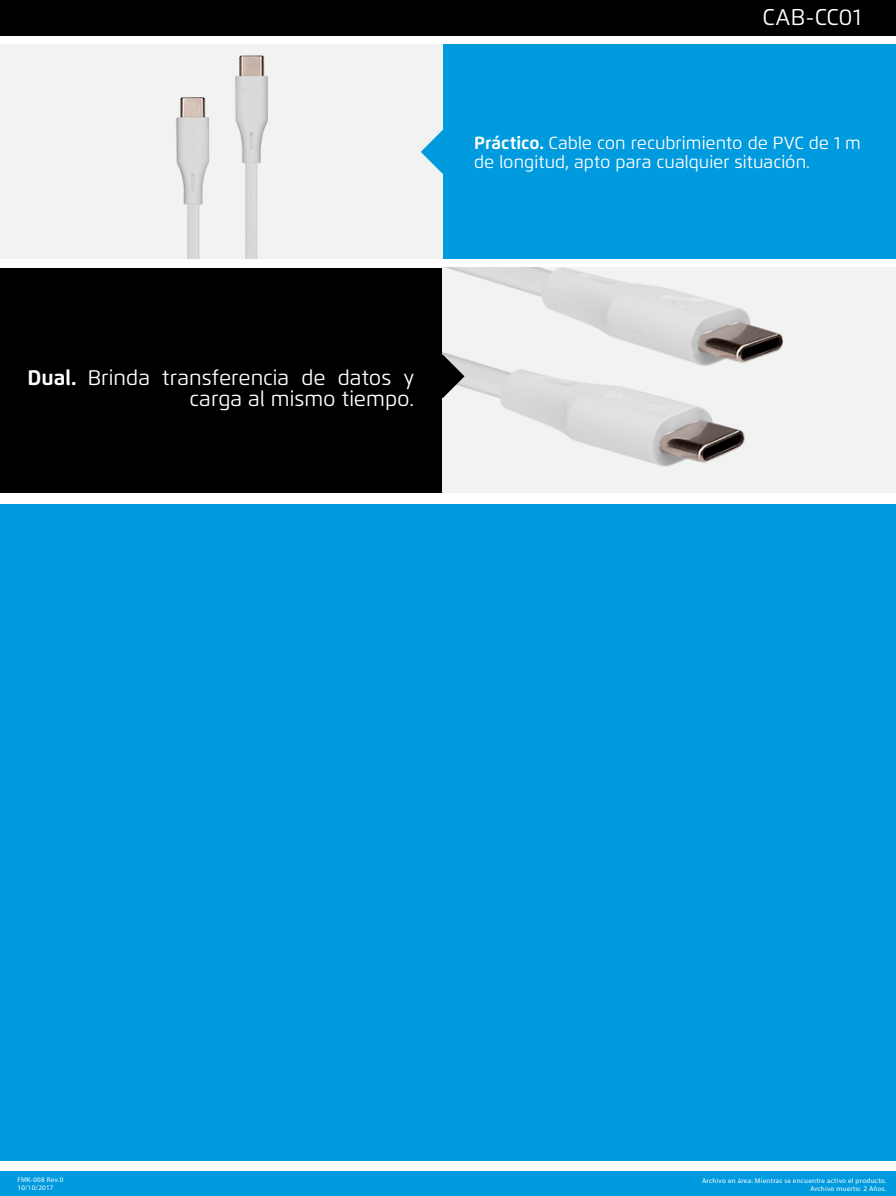
<style>
.page{position:relative;width:896px;height:1196px;background:#fff}
.page>*{position:absolute;margin:0;border:0;box-sizing:border-box;transform-origin:0 0}
.t1{font:22.75px "Flexo";letter-spacing:.01em;color:#fff}
.t2{font:21px/21px "Flexo";color:#fff;text-align:right}
.t3{font:17.5px/19.2px "Flexo";color:#fff}
.t4{font:7px/7.9px "Myriad Pro";letter-spacing:.04em;color:#fff;text-align:right}
.s1{font-weight:700}
</style>
<div class="page">
<div style="left:0;top:268px;width:895px;height:224px;background:#000"></div>
<div style="left:0;top:45px;width:896px;height:214px;background:#009ade"></div>
<div style="left:0;top:504px;width:896px;height:691px;background:#009ade"></div>
<div style="left:0;top:0;width:896px;height:35px;background:#000"></div>
<div style="left:0;top:1160px;width:896px;height:10px;background:#fff"></div>
<img style="left:0;top:45px;width:443px;height:214px">
<img style="left:443px;top:268px;width:452px;height:224px">
<svg style="left:421px;top:130px;width:22px;height:44px"></svg>
<svg style="left:442px;top:354px;width:23px;height:44px"></svg>
<h1 class="t1" style="left:763px;top:3px;width:100px">CAB-CC01</h1>
<h3 class="t3" style="left:474px;top:133px;width:388px"><span class="s1">Práctico.</span> Cable con recubrimiento de PVC de 1 m de longitud, apto para cualquier situación.</h3>
<h2 class="t2" style="left:28px;top:367px;width:388px"><span class="s1">Dual.</span> Brinda transferencia de datos y carga al mismo tiempo.</h2>
<p class="t4" style="left:18px;top:1175px;width:47px;text-align:left">FMK-008 Rev.0<br>10/10/2017</p>
<p class="t4" style="left:702px;top:1176px;width:186px">Archivo en área: Mientras se encuentre activo el producto.<br>Archivo muerto: 2 Años.</p>
</div>
